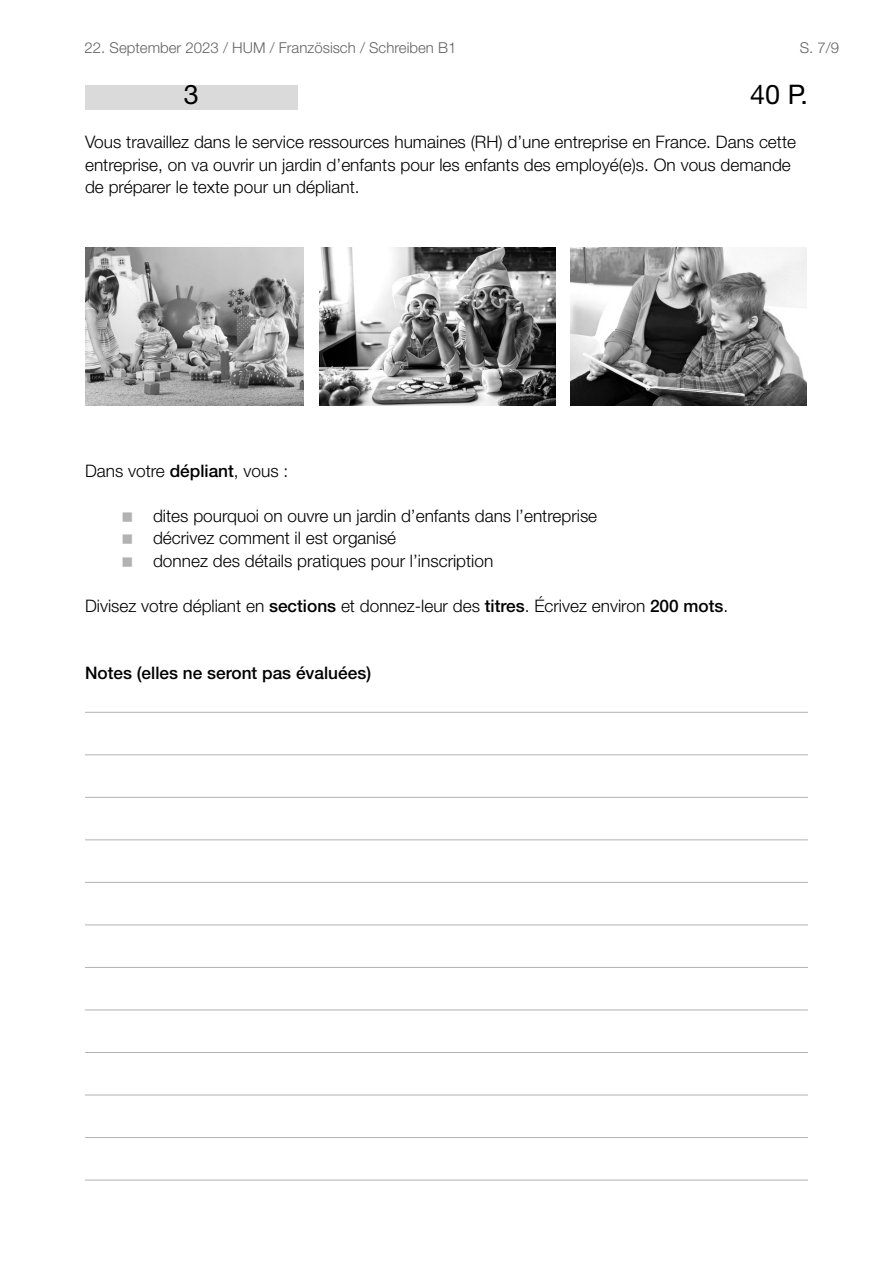
<style>
.page{position:relative;width:893px;height:1263px;background:#fff}
.page>*{position:absolute;margin:0;border:0;box-sizing:border-box;transform-origin:0 0}
.t1{font:27px "Helvetica Neue LT Pro";color:#000}
.t2{font:300 17.25px/22.5px "Helvetica Neue LT Pro";color:#000}
.t3{font:500 17.25px "Helvetica Neue LT Pro";color:#000}
.t4{font:300 15px "Helvetica Neue LT Std";color:#636363}
.s1{font-weight:500}
</style>
<div class="page">
<div style="left:85px;top:85px;width:213px;height:24px;background:#dadada"></div>
<hr style="left:85px;top:712px;width:723px;height:1px;background:#b2b2b2">
<hr style="left:85px;top:754px;width:723px;height:1px;background:#b2b2b2">
<hr style="left:85px;top:797px;width:723px;height:1px;background:#b2b2b2">
<hr style="left:85px;top:839px;width:723px;height:1px;background:#b2b2b2">
<hr style="left:85px;top:882px;width:723px;height:1px;background:#b2b2b2">
<hr style="left:85px;top:924px;width:723px;height:1px;background:#b2b2b2">
<hr style="left:85px;top:967px;width:723px;height:1px;background:#b2b2b2">
<hr style="left:85px;top:1009px;width:723px;height:1px;background:#b2b2b2">
<hr style="left:85px;top:1052px;width:723px;height:1px;background:#b2b2b2">
<hr style="left:85px;top:1095px;width:723px;height:1px;background:#b2b2b2">
<hr style="left:85px;top:1137px;width:723px;height:1px;background:#b2b2b2">
<hr style="left:85px;top:1180px;width:723px;height:1px;background:#b2b2b2">
<img style="left:86px;top:247px;width:218px;height:158px">
<img style="left:319px;top:247px;width:237px;height:158px">
<img style="left:570px;top:247px;width:237px;height:158px">
<p class="t4" style="left:85px;top:39px;width:373px">22. September 2023 / HUM / Französisch / Schreiben B1</p>
<p class="t4" style="left:800px;top:39px;width:41px">S. 7/9</p>
<h1 class="t1" style="left:184px;top:78px;width:17px">3</h1>
<h1 class="t1" style="left:750px;top:78px;width:59px">40 P.</h1>
<p class="t2" style="left:85px;top:130px;width:712px">Vous travaillez dans le service ressources humaines (RH) d’une entreprise en France. Dans cette entreprise, on va ouvrir un jardin d’enfants pour les enfants des employé(e)s. On vous demande de préparer le texte pour un dépliant.</p>
<p class="t2" style="left:85px;top:459px;width:205px">Dans votre <span class="s1">dépliant</span>, vous :</p>
<p class="t2" style="left:153px;top:504px;width:446px">dites pourquoi on ouvre un jardin d’enfants dans l’entreprise décrivez comment il est organisé<br>donnez des détails pratiques pour l’inscription</p>
<p class="t2" style="left:85px;top:594px;width:645px">Divisez votre dépliant en <span class="s1">sections</span> et donnez-leur des <span class="s1">titres</span>. Écrivez environ <span class="s1">200 mots</span>.</p>
<p class="t3" style="left:85px;top:663px;width:288px">Notes (elles ne seront pas évaluées)</p>
</div>
